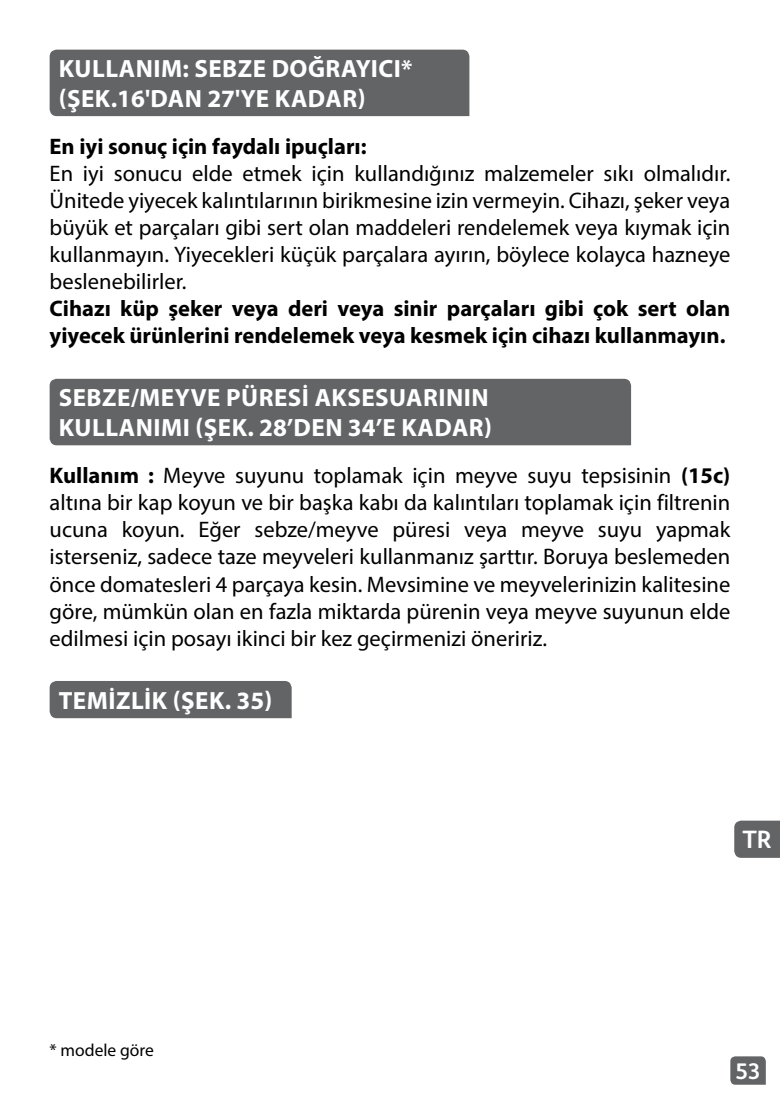
<style>
.page{position:relative;width:780px;height:1106px;background:#fff}
.page>*{position:absolute;margin:0;border:0;box-sizing:border-box;transform-origin:0 0}
.t1{font:700 25px/30px "Myriad Pro";letter-spacing:.02em;color:#fff}
.t2{font:700 25px "FS Albert";color:#fff}
.t3{font:22.5px/27px "Myriad Pro";color:#000;text-align:justify}
.t4{font:700 22.5px/27px "Myriad Pro";color:#000}
.t5{font:700 22.5px "FS Albert";color:#fff}
.t6{font:17.5px "Myriad Pro";color:#000}
.s1{font-weight:700}
</style>
<div class="page">
<svg style="left:730px;top:1056px;width:35px;height:28px"></svg>
<div style="left:734px;top:820px;width:46px;height:37px;background:#636466"></div>
<div style="left:50px;top:681px;width:241px;height:37px;background:#636466"></div>
<div style="left:50px;top:50px;width:419px;height:66px;background:#636466"></div>
<div style="left:50px;top:379px;width:581px;height:66px;background:#636466"></div>
<p class="t1" style="left:59px;top:53px;width:355px">KULLANIM: SEBZE DOĞRAYICI* (ŞEK.16'DAN 27'YE KADAR)</p>
<p class="t4" style="left:50px;top:132px;width:318px">En iyi sonuç için faydalı ipuçları:</p>
<p class="t3" style="left:50px;top:160px;width:682px">En iyi sonucu elde etmek için kullandığınız malzemeler sıkı olmalıdır.<br>Ünitede yiyecek kalıntılarının birikmesine izin vermeyin. Cihazı, şeker veya büyük et parçaları gibi sert olan maddeleri rendelemek veya kıymak için kullanmayın. Yiyecekleri küçük parçalara ayırın, böylece kolayca hazneye beslenebilirler.</p>
<p class="t4" style="left:50px;top:294px;width:682px">Cihazı küp şeker veya deri veya sinir parçaları gibi çok sert olan yiyecek ürünlerini rendelemek veya kesmek için cihazı kullanmayın.</p>
<p class="t1" style="left:59px;top:382px;width:435px">SEBZE/MEYVE PÜRESİ AKSESUARININ<br>KULLANIMI (ŞEK. 28’DEN 34’E KADAR)</p>
<p class="t3" style="left:50px;top:462px;width:682px"><span class="s1">Kullanım :</span> Meyve suyunu toplamak için meyve suyu tepsisinin <span class="s1">(15c) </span>altına bir kap koyun ve bir başka kabı da kalıntıları toplamak için filtrenin ucuna koyun. Eğer sebze/meyve püresi veya meyve suyu yapmak isterseniz, sadece taze meyveleri kullanmanız şarttır. Boruya beslemeden önce domatesleri 4 parçaya kesin. Mevsimine ve meyvelerinizin kalitesine göre, mümkün olan en fazla miktarda pürenin veya meyve suyunun elde edilmesi için posayı ikinci bir kez geçirmenizi öneririz.</p>
<p class="t1" style="left:59px;top:684px;width:215px">TEMİZLİK (ŞEK. 35)</p>
<p class="t6" style="left:50px;top:1039px;width:106px">* modele göre</p>
<p class="t2" style="left:742px;top:825px;width:31px">TR</p>
<p class="t5" style="left:735px;top:1057px;width:27px">53</p>
</div>
